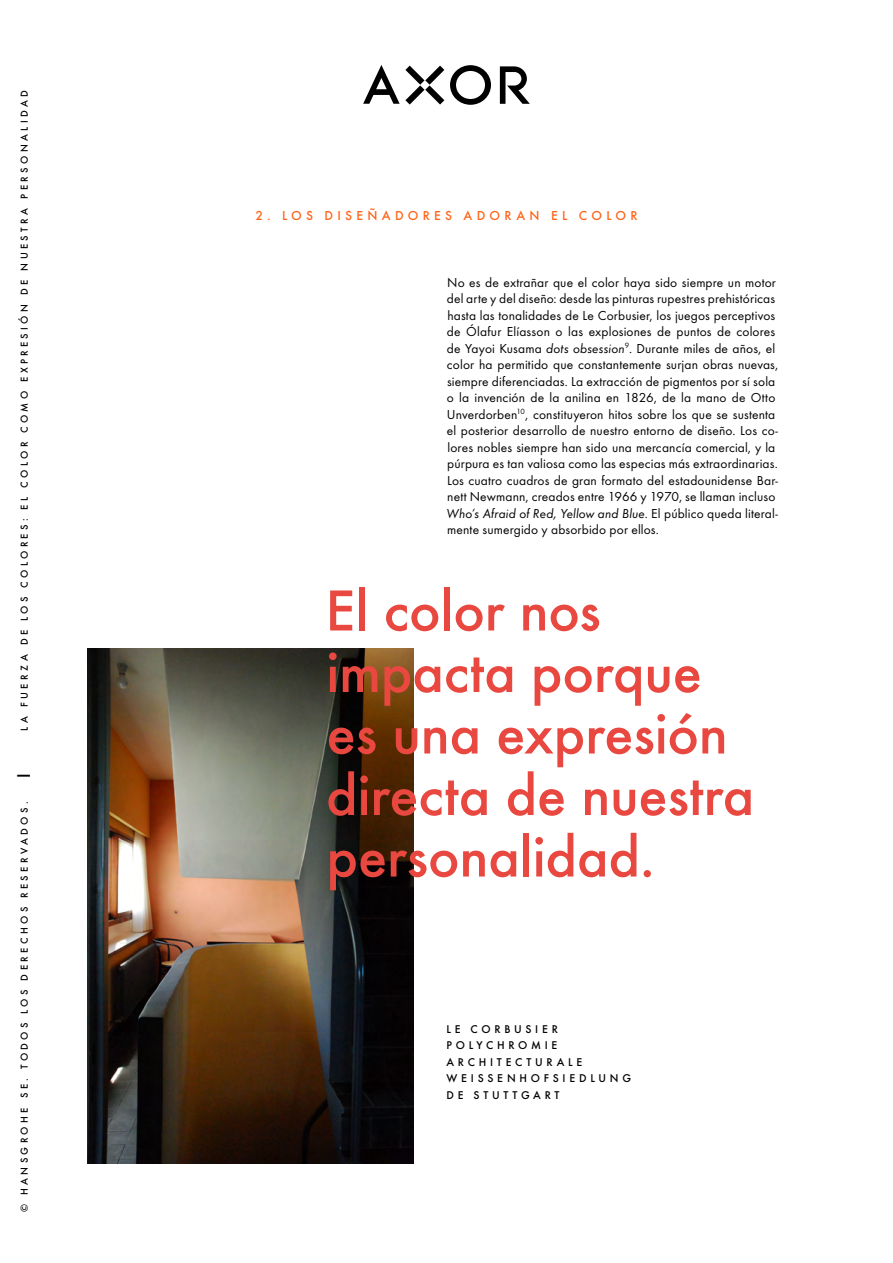
<style>
.page{position:relative;width:893px;height:1263px;background:#fff}
.page>*{position:absolute;margin:0;border:0;box-sizing:border-box;transform-origin:0 0}
.t1{font:500 60px/61.5px "Futura TOT";letter-spacing:-.005em;color:#e84840}
.t2{font:30px "Clanfor LBBW";color:#000}
.t3{font:13.5px/16.5px "Futura TOT Boo";letter-spacing:.01em;color:#000}
.t4{font:13.5px "Futura TOT Boo Obl";letter-spacing:.01em;color:#000}
.t5{font:500 13.5px "Futura TOT";letter-spacing:.315em;color:#ff6418}
.t6{font:500 11.7px/16.5px "Futura TOT";letter-spacing:.32em;color:#000}
.t7{font:500 10.5px "Futura TOT";letter-spacing:.325em;color:#000}
.s1{font-family:"Futura TOT Boo Obl"}
.s2{font-family:"Futura TOT Boo"}
</style>
<div class="page">
<svg style="left:450px;top:65px;width:41px;height:40px"></svg>
<svg style="left:500px;top:66px;width:30px;height:38px"></svg>
<svg style="left:363px;top:65px;width:81px;height:40px"></svg>
<img style="left:87px;top:648px;width:327px;height:515px">
<p class="t7" style="left:18px;top:730px;width:642px;rotate:-90deg">LA FUERZA DE LOS COLORES: EL COLOR COMO EXPRESIÓN DE NUESTRA PERSONALIDAD</p>
<h2 class="t2" style="left:15px;top:757px;width:19px">−</h2>
<p class="t7" style="left:18px;top:1212px;width:412px;rotate:-90deg">© HANSGROHE SE. TODOS LOS DERECHOS RESERVADOS.</p>
<p class="t5" style="left:255px;top:207px;width:384px">2. LOS DISEÑADORES ADORAN EL COLOR</p>
<p class="t3" style="left:447px;top:274px;width:333px">No es de extrañar que el color haya sido siempre un motor del arte y del diseño: desde las pinturas rupestres prehistóricas hasta las tonalidades de Le Corbusier, los juegos perceptivos de Ólafur Elíasson o las explosiones de puntos de colores de Yayoi Kusama <span class="s1">dots obsession</span><sup>9</sup>. Durante miles de años, el color ha permitido que constantemente surjan obras nuevas, siempre diferenciadas. La extracción de pigmentos por sí sola o la invención de la anilina en 1826, de la mano de Otto Unverdorben<sup>10</sup>, constituyeron hitos sobre los que se sustenta el posterior desarrollo de nuestro entorno de diseño. Los co&shy;lores nobles siempre han sido una mercancía comercial, y la púrpura es tan valiosa como las especias más extraordinarias.<br>Los cuatro cuadros de gran formato del estadounidense Bar&shy;nett Newmann, creados entre 1966 y 1970, se llaman incluso</p>
<p class="t4" style="left:446px;top:505px;width:333px">Who‘s Afraid of Red, Yellow and Blue<span class="s2">. El público queda literal-</span></p>
<p class="t3" style="left:447px;top:521px;width:213px">mente sumergido y absorbido por ellos.</p>
<h1 class="t1" style="left:325px;top:580px;width:430px">El color nos impacta porque es una expresión directa de nuestra personalidad.</h1>
<p class="t6" style="left:446px;top:1020px;width:186px">LE CORBUSIER<br>POLYCHROMIE<br>ARCHITECTURALE<br>WEISSENHOFSIEDLUNG<br>DE STUTTGART</p>
</div>
